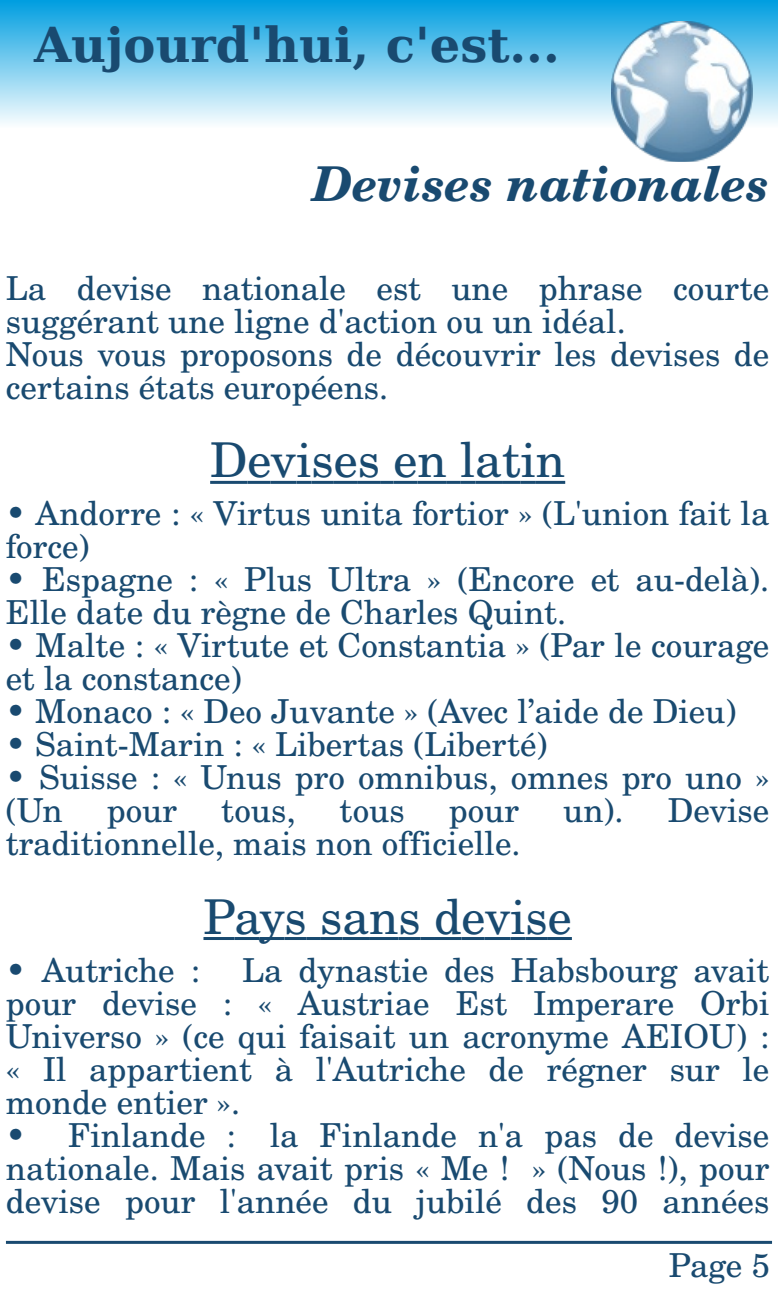
<style>
.page{position:relative;width:778px;height:1293px;background:#fff}
.page>*{position:absolute;margin:0;border:0;box-sizing:border-box;transform-origin:0 0}
.t1{font:48px "Century Sch L Roma";color:#194a70}
.t2{font:700 48px "Bitstream Vera Serif";color:#194a70}
.t3{font:italic 700 48px "Century Sch L";color:#194a70}
.t4{font:33px/33px "Century Sch L Roma";color:#194a70}
</style>
<div class="page">
<div style="left:0;top:0;width:777px;height:128px;background:linear-gradient(to bottom,#009ee0,#fafdfe)"></div>
<img style="left:611px;top:21px;width:141px;height:141px">
<hr style="left:6px;top:1240px;width:765px;height:3px;background:#194a70">
<hr style="left:210px;top:481px;width:37px;height:3px;background:#194a70">
<hr style="left:247px;top:481px;width:23px;height:3px;background:#194a70">
<hr style="left:270px;top:481px;width:26px;height:3px;background:#194a70">
<hr style="left:296px;top:481px;width:15px;height:3px;background:#194a70">
<hr style="left:311px;top:481px;width:23px;height:3px;background:#194a70">
<hr style="left:334px;top:481px;width:24px;height:3px;background:#194a70">
<hr style="left:358px;top:481px;width:22px;height:3px;background:#194a70">
<svg style="left:380px;top:481px;width:13px;height:3px"></svg>
<hr style="left:393px;top:481px;width:24px;height:3px;background:#194a70">
<hr style="left:417px;top:481px;width:29px;height:3px;background:#194a70">
<hr style="left:446px;top:481px;width:14px;height:3px;background:#194a70">
<hr style="left:460px;top:481px;width:15px;height:3px;background:#194a70">
<hr style="left:475px;top:481px;width:27px;height:3px;background:#194a70">
<hr style="left:502px;top:481px;width:18px;height:3px;background:#194a70">
<hr style="left:520px;top:481px;width:15px;height:3px;background:#194a70">
<hr style="left:535px;top:481px;width:30px;height:3px;background:#194a70">
<hr style="left:203px;top:937px;width:31px;height:3px;background:#194a70">
<hr style="left:234px;top:937px;width:25px;height:3px;background:#194a70">
<hr style="left:259px;top:937px;width:25px;height:3px;background:#194a70">
<hr style="left:284px;top:937px;width:22px;height:3px;background:#194a70">
<hr style="left:306px;top:937px;width:14px;height:3px;background:#194a70">
<hr style="left:320px;top:937px;width:22px;height:3px;background:#194a70">
<hr style="left:342px;top:937px;width:27px;height:3px;background:#194a70">
<hr style="left:369px;top:937px;width:29px;height:3px;background:#194a70">
<hr style="left:398px;top:937px;width:22px;height:3px;background:#194a70">
<hr style="left:420px;top:937px;width:14px;height:3px;background:#194a70">
<hr style="left:434px;top:937px;width:27px;height:3px;background:#194a70">
<hr style="left:461px;top:937px;width:23px;height:3px;background:#194a70">
<hr style="left:484px;top:937px;width:26px;height:3px;background:#194a70">
<hr style="left:510px;top:937px;width:15px;height:3px;background:#194a70">
<hr style="left:525px;top:937px;width:22px;height:3px;background:#194a70">
<hr style="left:547px;top:937px;width:24px;height:3px;background:#194a70">
<h1 class="t2" style="left:34px;top:17px;width:527px">Aujourd'hui, c'est...</h1>
<h1 class="t3" style="left:313px;top:166px;width:458px">Devises nationales</h1>
<p class="t4" style="left:6px;top:275px;width:764px">La devise nationale est une phrase courte suggérant une ligne d'action ou un idéal.<br>Nous vous proposons de découvrir les devises de certains états européens.</p>
<h1 class="t1" style="left:210px;top:442px;width:356px">Devises en latin</h1>
<p class="t4" style="left:6px;top:500px;width:764px">• Andorre : « Virtus unita fortior » (L'union fait la force)</p>
<p class="t4" style="left:6px;top:566px;width:764px">• Espagne : « Plus Ultra » (Encore et au-delà).<br>Elle date du règne de Charles Quint.</p>
<p class="t4" style="left:6px;top:632px;width:764px">• Malte : « Virtute et Constantia » (Par le courage et la constance)</p>
<p class="t4" style="left:6px;top:698px;width:731px">• Monaco : « Deo Juvante » (Avec l’aide de Dieu)</p>
<p class="t4" style="left:6px;top:731px;width:543px">• Saint-Marin : « Libertas (Liberté)</p>
<p class="t4" style="left:6px;top:764px;width:764px">• Suisse : « Unus pro omnibus, omnes pro uno » (Un</p>
<p class="t4" style="left:107px;top:797px;width:72px">pour</p>
<p class="t4" style="left:221px;top:797px;width:76px">tous,</p>
<p class="t4" style="left:339px;top:797px;width:67px">tous</p>
<p class="t4" style="left:448px;top:797px;width:72px">pour</p>
<p class="t4" style="left:563px;top:797px;width:62px">un).</p>
<p class="t4" style="left:667px;top:797px;width:103px">Devise</p>
<p class="t4" style="left:6px;top:830px;width:516px">traditionnelle, mais non officielle.</p>
<h1 class="t1" style="left:203px;top:898px;width:370px">Pays sans devise</h1>
<p class="t4" style="left:6px;top:956px;width:195px">• Autriche :</p>
<p class="t4" style="left:6px;top:956px;width:764px;text-align:justify;text-indent:236px">La dynastie des Habsbourg avait pour devise : « Austriae Est Imperare Orbi Universo » (ce qui faisait un acronyme AEIOU) : « Il appartient à l'Autriche de régner sur le monde entier ».</p>
<p class="t4" style="left:6px;top:1121px;width:764px;text-align:justify">• Finlande : la Finlande n'a pas de devise nationale. Mais avait pris « Me ! » (Nous !), pour devise pour l'année du jubilé des 90 années</p>
<p class="t4" style="left:668px;top:1251px;width:103px">Page 5</p>
</div>
